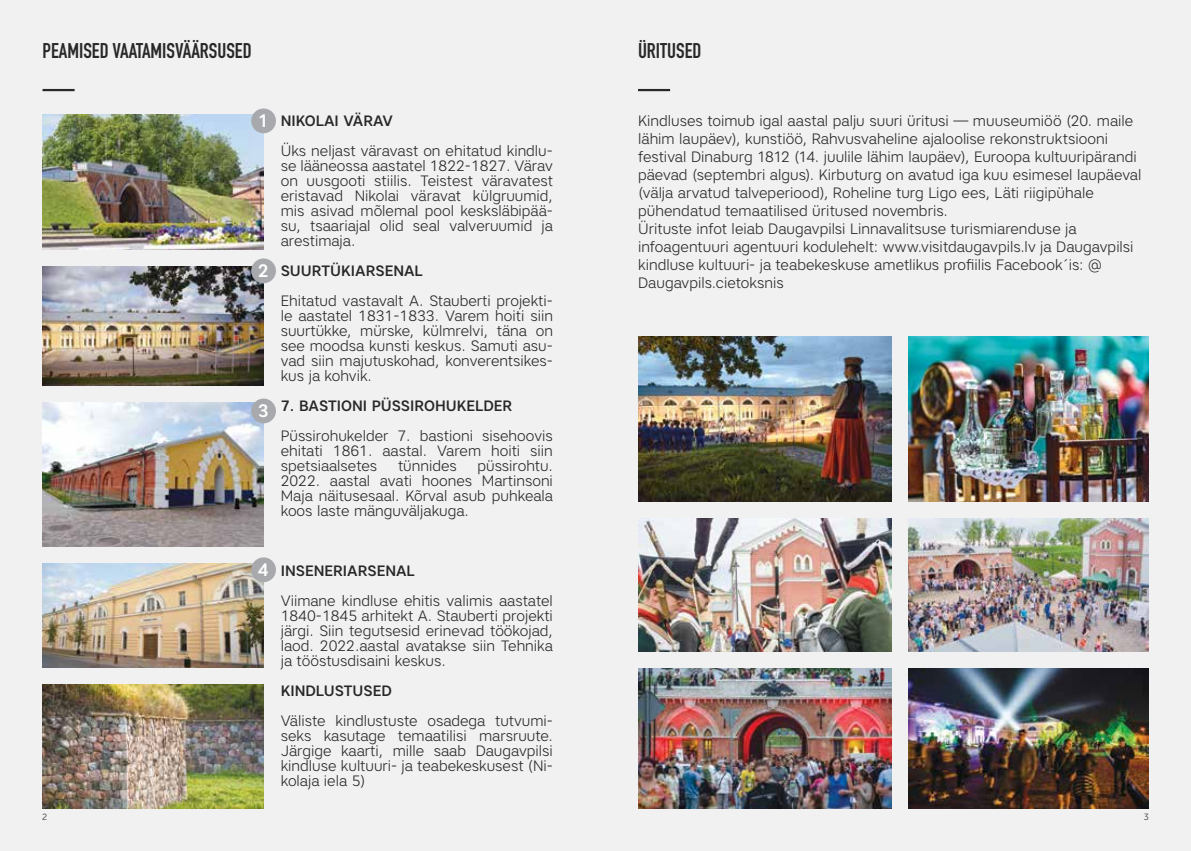
<style>
.page{position:relative;width:1191px;height:851px;background:#fff}
.page>*{position:absolute;margin:0;border:0;box-sizing:border-box;transform-origin:0 0}
.t1{font:700 21px "DIN Condensed";color:#292829}
.t2{font:500 18px "Artico";color:#fff}
.t3{font:300 15px/15px "Artico";color:#292829;text-align:justify}
.t4{font:500 15px "Artico";color:#292829}
.t5{font:9px "Museo Sans Cyrl 300";color:#383839}
</style>
<div class="page">
<div style="left:0;top:0;width:1191px;height:850px;background:#f1f1f2"></div>
<hr style="left:43px;top:89px;width:32px;height:2px;background:#292829">
<hr style="left:638px;top:89px;width:32px;height:2px;background:#292829">
<img style="left:43px;top:684px;width:220px;height:124px">
<img style="left:43px;top:115px;width:220px;height:134px">
<img style="left:43px;top:402px;width:220px;height:145px">
<img style="left:43px;top:564px;width:220px;height:103px">
<img style="left:43px;top:266px;width:220px;height:119px">
<img style="left:909px;top:518px;width:239px;height:133px">
<img style="left:909px;top:668px;width:239px;height:140px">
<img style="left:638px;top:668px;width:254px;height:140px">
<img style="left:638px;top:336px;width:254px;height:165px">
<img style="left:909px;top:336px;width:239px;height:165px">
<img style="left:638px;top:518px;width:254px;height:133px">
<div style="left:251px;top:108px;width:25px;height:25px;background:#a7a9ac;border-radius:50%"></div>
<div style="left:251px;top:258px;width:25px;height:25px;background:#a7a9ac;border-radius:50%"></div>
<div style="left:251px;top:398px;width:25px;height:25px;background:#a7a9ac;border-radius:50%"></div>
<div style="left:251px;top:557px;width:25px;height:25px;background:#a7a9ac;border-radius:50%"></div>
<h1 class="t1" style="left:43px;top:36px;width:211px">PEAMISED VAATAMISVÄÄRSUSED</h1>
<p class="t2" style="left:258px;top:109px;width:13px">1</p>
<p class="t2" style="left:258px;top:259px;width:13px">2</p>
<p class="t2" style="left:258px;top:399px;width:13px">3</p>
<p class="t4" style="left:281px;top:111px;width:114px">NIKOLAI VÄRAV</p>
<p class="t3" style="left:281px;top:143px;width:274px">Üks neljast väravast on ehitatud kindlu&shy;se lääneossa aastatel 1822-1827. Värav on uusgooti stiilis. Teistest väravatest eristavad Nikolai väravat külgruumid, mis asivad mõlemal pool kesksläbipää&shy;su, tsaariajal olid seal valveruumid ja arestimaja.</p>
<p class="t4" style="left:281px;top:261px;width:144px">SUURTÜKIARSENAL</p>
<p class="t3" style="left:281px;top:293px;width:274px">Ehitatud vastavalt A. Stauberti projekti&shy;le aastatel 1831-1833. Varem hoiti siin suurtükke, mürske, külmrelvi, täna on see moodsa kunsti keskus. Samuti asu&shy;vad siin majutuskohad, konverentsikes&shy;kus ja kohvik.</p>
<p class="t4" style="left:281px;top:396px;width:233px">7. BASTIONI PÜSSIROHUKELDER</p>
<p class="t3" style="left:281px;top:428px;width:274px">Püssirohukelder 7. bastioni sisehoovis ehitati 1861. aastal. Varem hoiti siin spetsiaalsetes</p>
<p class="t3" style="left:281px;top:458px;width:274px;text-indent:197px">püssirohtu.<br>2022. aastal avati hoones Martinsoni Maja näitusesaal. Kõrval asub puhkeala koos laste mänguväljakuga.</p>
<p class="t3" style="left:398px;top:458px;width:60px">tünnides</p>
<p class="t2" style="left:258px;top:557px;width:13px">4</p>
<p class="t4" style="left:281px;top:561px;width:136px">INSENERIARSENAL</p>
<p class="t3" style="left:281px;top:593px;width:274px">Viimane kindluse ehitis valimis aastatel 1840-1845 arhitekt A. Stauberti projekti järgi. Siin tegutsesid erinevad töökojad, laod. 2022.aastal avatakse siin Tehnika ja tööstusdisaini keskus.</p>
<p class="t4" style="left:281px;top:681px;width:113px">KINDLUSTUSED</p>
<p class="t3" style="left:281px;top:713px;width:274px">Väliste kindlustuste osadega tutvumi&shy;seks kasutage temaatilisi marsruute.<br>Järgige kaarti, mille saab Daugavpilsi kindluse kultuuri- ja teabekeskusest (Ni&shy;kolaja iela 5)</p>
<h1 class="t1" style="left:638px;top:36px;width:65px">ÜRITUSED</h1>
<p class="t3" style="left:638px;top:111px;width:505px;line-height:18px;text-align:left">Kindluses toimub igal aastal palju suuri üritusi — muuseumiöö (20. maile lähim laupäev), kunstiöö, Rahvusvaheline ajaloolise rekonstruktsiooni festival Dinaburg 1812 (14. juulile lähim laupäev), Euroopa kultuuripärandi päevad (septembri algus). Kirbuturg on avatud iga kuu esimesel laupäeval (välja arvatud talveperiood), Roheline turg Ligo ees, Läti riigipühale pühendatud temaatilised üritused novembris.<br>Ürituste infot leiab Daugavpilsi Linnavalitsuse turismiarenduse ja infoagentuuri agentuuri kodulehelt: www.visitdaugavpils.lv ja Daugavpilsi kindluse kultuuri- ja teabekeskuse ametlikus profiilis Facebook´is: @ Daugavpils.cietoksnis</p>
<p class="t5" style="left:42px;top:811px;width:7px">2</p>
<p class="t5" style="left:1143px;top:811px;width:7px">3</p>
</div>
